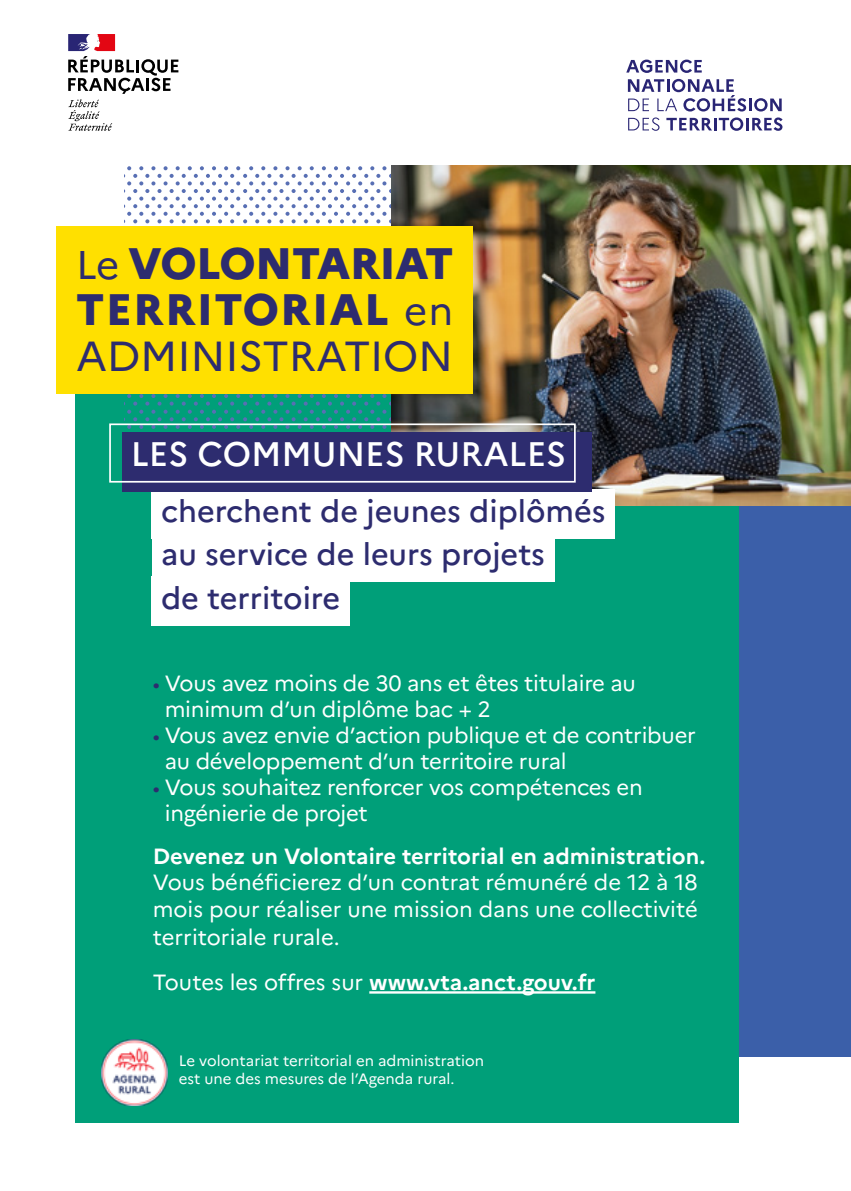
<style>
.page{position:relative;width:851px;height:1191px;background:#fff}
.page>*{position:absolute;margin:0;border:0;box-sizing:border-box;transform-origin:0 0}
.t1{font:800 44px/46px "Marianne";letter-spacing:-.005em;color:#2d2c6f}
.t2{font:42px "Marianne";letter-spacing:-.005em;color:#2d2c6f}
.t3{font:500 34px "Marianne";color:#fff}
.t4{font:500 30.6px/44px "Marianne";color:#2d2c6f}
.t5{font:22px/26px "Marianne";letter-spacing:-.01em;color:#fff}
.t6{font:700 22px "Marianne";color:#fff}
.t7{font:15px/18px "Marianne";color:#fff}
.s1{font-weight:400;font-size:40px}
.s2{font-size:20px;color:#2d2c6f}
.s3{font-weight:700}
</style>
<div class="page">
<div style="left:409px;top:383px;width:441px;height:673px;background:#3b5fa9"></div>
<div style="left:75px;top:282px;width:663px;height:840px;background:#009f79"></div>
<svg style="left:125px;top:166px;width:266px;height:263px"></svg>
<hr style="left:369px;top:991px;width:226px;height:2px;background:#fff">
<img style="left:101px;top:1039px;width:67px;height:67px">
<img style="left:391px;top:165px;width:459px;height:340px">
<div style="left:57px;top:226px;width:415px;height:168px;background:#ffe000"></div>
<div style="left:152px;top:490px;width:463px;height:49px;background:#fff"></div>
<div style="left:122px;top:432px;width:469px;height:59px;background:#2d2c6f"></div>
<div style="left:109px;top:423px;width:466px;height:59px;border:2px solid #fff"></div>
<div style="left:152px;top:532px;width:402px;height:50px;background:#fff"></div>
<div style="left:152px;top:576px;width:197px;height:50px;background:#fff"></div>
<svg style="left:68px;top:34px;width:110px;height:97px"></svg>
<svg style="left:626px;top:60px;width:75px;height:13px"></svg>
<svg style="left:627px;top:79px;width:154px;height:32px"></svg>
<svg style="left:628px;top:117px;width:31px;height:14px"></svg>
<svg style="left:666px;top:117px;width:116px;height:14px"></svg>
<h1 class="t1" style="left:76px;top:237px;width:379px"><span class="s1">Le</span> VOLONTARIAT<br>TERRITORIAL <span class="s1">en</span></h1>
<h2 class="t2" style="left:76px;top:324px;width:379px">ADMINISTRATION</h2>
<h3 class="t3" style="left:131px;top:427px;width:437px">LES COMMUNES RURALES</h3>
<h3 class="t4" style="left:161px;top:487px;width:446px">cherchent de jeunes diplômés</h3>
<h3 class="t4" style="left:161px;top:529px;width:385px">au service de leurs projets de territoire</h3>
<p class="t5" style="left:165px;top:669px;width:472px;text-indent:-12px"><span class="s2">•</span> Vous avez moins de 30 ans et êtes titulaire au minimum d’un diplôme bac + 2</p>
<p class="t5" style="left:165px;top:721px;width:532px;text-indent:-12px"><span class="s2">•</span> Vous avez envie d’action publique et de contribuer au développement d’un territoire rural</p>
<p class="t5" style="left:165px;top:773px;width:479px;text-indent:-12px"><span class="s2">•</span> Vous souhaitez renforcer vos compétences en ingénierie de projet</p>
<p class="t6" style="left:153px;top:839px;width:554px">Devenez un Volontaire territorial en administration.</p>
<p class="t5" style="left:153px;top:868px;width:546px">Vous bénéficierez d’un contrat rémunéré de 12 à 18 mois pour réaliser une mission dans une collectivité</p>
<p class="t5" style="left:153px;top:912px;width:444px;line-height:45px">territoriale rurale.<br>Toutes les offres sur <span class="s3">www.vta.anct.gouv.fr</span></p>
<p class="t7" style="left:179px;top:1050px;width:307px">Le volontariat territorial en administration est une des mesures de l’Agenda rural.</p>
</div>
